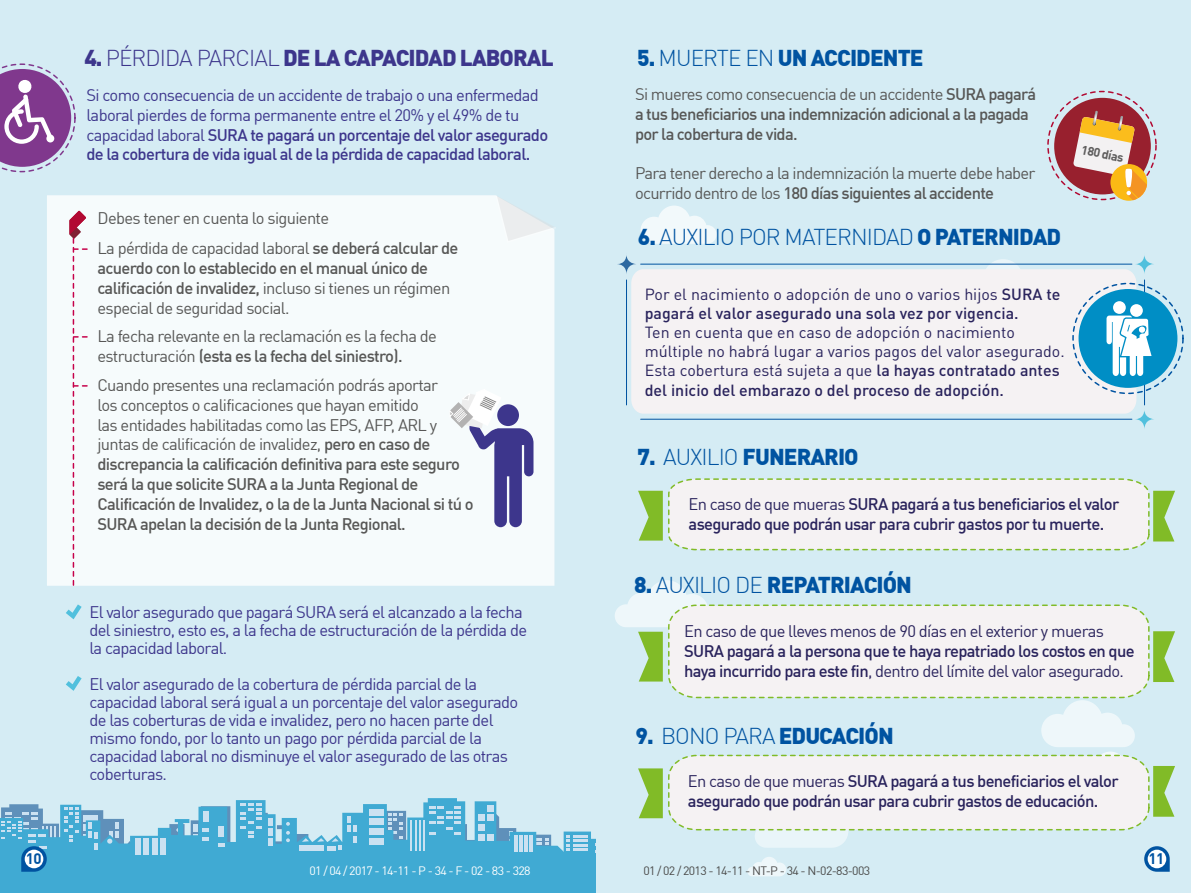
<style>
.page{position:relative;width:1191px;height:893px;background:#d5ecf4}
.page>*{position:absolute;margin:0;border:0;box-sizing:border-box;transform-origin:0 0}
.t1{font:900 22.5px "DIN Offc";letter-spacing:-.04em;color:#0053a1}
.t2{font:900 22.5px "DIN Offc";letter-spacing:-.04em;color:#3d368c}
.t3{font:300 22.5px "DIN Offc";letter-spacing:-.04em;color:#0053a1}
.t4{font:16.5px/18px "DIN Offc";letter-spacing:-.04em;color:#3d368c}
.t5{font:500 16.5px/19.8px "DIN Offc";letter-spacing:-.04em;color:#575756}
.t6{font:500 16.5px/19.8px "DIN Offc";letter-spacing:-.04em;color:#29235c}
.t7{font:16.5px/19.8px "DIN Offc";letter-spacing:-.04em;color:#575756}
.t8{font:16.5px "DIN Offc";letter-spacing:-.04em;color:#29235c}
.t9{font:16.05px/19.2px "DIN Pro";color:#29235c}
.t10{font:500 16.05px/19.2px "DIN Pro";color:#29235c}
.t11{font:700 15px "DIN Offc";color:#0053a1}
.t12{font:700 12.45px "DIN Offc";color:#5f5e5e}
.t13{font:12px "DIN Offc";letter-spacing:-.055em;color:#4a4a49}
.t14{font:12px "DIN Offc";letter-spacing:-.055em;color:#fff}
.s1{font-weight:300}
.s2{font-weight:500}
.s3{font-weight:400}
.s4{font-weight:900}
</style>
<div class="page">
<svg style="left:0;top:798px;width:563px;height:95px;fill:#40aad3"></svg>
<svg style="left:563px;top:831px;width:33px;height:62px;background:#54b2d7"></svg>
<div style="left:47px;top:195px;width:507px;height:391px;background:#f6fbfc"></div>
<svg style="left:495px;top:195px;width:61px;height:48px"></svg>
<svg style="left:70px;top:211px;width:21px;height:375px;background:#f1e7ed"></svg>
<svg style="left:449px;top:388px;width:84px;height:139px;background:#babad6"></svg>
<svg style="left:0;top:63px;width:76px;height:109px"></svg>
<div style="left:1054px;top:98px;width:96px;height:96px;background:#98202e;border-radius:50%"></div>
<svg style="left:1073px;top:111px;width:74px;height:90px"></svg>
<svg style="left:66px;top:604px;width:16px;height:15px"></svg>
<svg style="left:66px;top:676px;width:16px;height:15px"></svg>
<svg style="left:641px;top:206px;width:75px;height:38px"></svg>
<svg style="left:962px;top:259px;width:93px;height:10px"></svg>
<svg style="left:638px;top:478px;width:537px;height:73px;background:#eaede5"></svg>
<div style="left:669px;top:604px;width:481px;height:95px;background:#f5f2f3"></div>
<svg style="left:615px;top:580px;width:93px;height:101px"></svg>
<svg style="left:1153px;top:631px;width:22px;height:51px"></svg>
<svg style="left:616px;top:253px;width:20px;height:22px"></svg>
<svg style="left:1134px;top:253px;width:20px;height:22px"></svg>
<svg style="left:1134px;top:408px;width:20px;height:22px"></svg>
<hr style="left:640px;top:419px;width:492px;height:1px;background:#0053a1">
<hr style="left:640px;top:264px;width:492px;height:1px;background:#0053a1">
<hr style="left:626px;top:280px;width:1px;height:125px;background:#0053a1">
<hr style="left:1144px;top:280px;width:1px;height:125px;background:#0053a1">
<div style="left:631px;top:269px;width:505px;height:145px;background:#f5f2f3"></div>
<div style="left:1072px;top:283px;width:111px;height:111px;border:2px dashed #0053a1;border-radius:50%"></div>
<div style="left:1078px;top:289px;width:99px;height:99px;background:#008ec5;border-radius:50%"></div>
<div style="left:1113px;top:301px;width:12px;height:13px;background:#fff;border-radius:50%"></div>
<div style="left:1130px;top:304px;width:12px;height:13px;background:#fff;border-radius:50%"></div>
<svg style="left:1106px;top:316px;width:45px;height:60px"></svg>
<svg style="left:638px;top:700px;width:537px;height:176px"></svg>
<div style="left:1147px;top:850px;width:19px;height:18px;background:#fff;border-radius:50%"></div>
<svg style="left:0;top:803px;width:551px;height:69px"></svg>
<div style="left:25px;top:850px;width:18px;height:18px;background:#fff;border-radius:50%"></div>
<h1 class="t2" style="left:84px;top:43px;width:471px">4. <span class="s1">PÉRDIDA PARCIAL</span> DE LA CAPACIDAD LABORAL</h1>
<p class="t4" style="left:86px;top:85px;width:463px;line-height:19.8px">Si como consecuencia de un accidente de trabajo o una enfermedad laboral pierdes de forma permanente entre el 20% y el 49% de tu capacidad laboral <span class="s2">SURA te pagará un porcentaje del valor asegurado de la cobertura de vida igual al de la pérdida de capacidad laboral.</span></p>
<p class="t7" style="left:97px;top:203px;width:362px;line-height:29.8px">Debes tener en cuenta lo siguiente<br>La pérdida de capacidad laboral <span class="s2">se deberá calcular de</span></p>
<p class="t5" style="left:97px;top:258px;width:354px">acuerdo con lo establecido en el manual único de calificación de invalidez, <span class="s3">incluso si tienes un régimen especial de seguridad social.</span></p>
<p class="t7" style="left:97px;top:326px;width:341px">La fecha relevante en la reclamación es la fecha de estructuración <span class="s2">(esta es la fecha del siniestro).</span></p>
<p class="t5" style="left:97px;top:374px;width:378px"><span class="s3">Cuando presentes una reclamación podrás aportar<br>los conceptos o calificaciones que hayan emitido<br>las entidades habilitadas como las EPS, AFP, ARL y juntas de calificación de invalidez,</span> pero en caso de discrepancia la calificación definitiva para este seguro será la que solicite SURA a la Junta Regional de Calificación de Invalidez, o la de la Junta Nacional si tú o SURA apelan la decisión de la Junta Regional.</p>
<p class="t4" style="left:89px;top:602px;width:439px">El valor asegurado que pagará SURA será el alcanzado a la fecha del siniestro, esto es, a la fecha de estructuración de la pérdida de la capacidad laboral.</p>
<p class="t4" style="left:89px;top:674px;width:430px">El valor asegurado de la cobertura de pérdida parcial de la capacidad laboral será igual a un porcentaje del valor asegurado de las coberturas de vida e invalidez, pero no hacen parte del mismo fondo, por lo tanto un pago por pérdida parcial de la capacidad laboral no disminuye el valor asegurado de las otras coberturas.</p>
<h1 class="t1" style="left:637px;top:43px;width:288px">5. <span class="s1">MUERTE EN</span> UN ACCIDENTE</h1>
<p class="t5" style="left:635px;top:84px;width:402px"><span class="s3">Si mueres como consecuencia de un accidente</span> SURA pagará a tus beneficiarios una indemnización adicional a la pagada por la cobertura de vida.</p>
<p class="t7" style="left:635px;top:163px;width:402px">Para tener derecho a la indemnización la muerte debe haber ocurrido dentro de los <span class="s2">180 días siguientes al accidente</span></p>
<h1 class="t3" style="left:638px;top:223px;width:425px"><span class="s4">6.</span> AUXILIO POR MATERNIDAD <span class="s4">O PATERNIDAD</span></h1>
<p class="t10" style="left:644px;top:283px;width:417px"><span class="s3">Por el nacimiento o adopción de uno o varios hijos</span> SURA te pagará el valor asegurado una sola vez por vigencia.</p>
<p class="t9" style="left:644px;top:322px;width:421px">Ten en cuenta que en caso de adopción o nacimiento múltiple no habrá lugar a varios pagos del valor asegurado.<br>Esta cobertura está sujeta a que <span class="s2">la hayas contratado antes del inicio del embarazo o del proceso de adopción.</span></p>
<p class="t12" style="left:1083px;top:141px;width:44px;rotate:12deg">180 días</p>
<h1 class="t1" style="left:637px;top:442px;width:223px">7. <span class="s1">AUXILIO</span> FUNERARIO</h1>
<p class="t6" style="left:688px;top:493px;width:432px"><span class="s3">En caso de que mueras</span> SURA pagará a tus beneficiarios el valor asegurado que podrán usar para cubrir gastos por tu muerte.</p>
<h1 class="t1" style="left:634px;top:570px;width:279px">8. <span class="s1">AUXILIO DE</span> REPATRIACIÓN</h1>
<p class="t8" style="left:684px;top:621px;width:421px">En caso de que lleves menos de 90 días en el exterior y mueras</p>
<p class="t6" style="left:684px;top:641px;width:452px">SURA pagará a la persona que te haya repatriado los costos en que haya incurrido para este fin<span class="s3">, dentro del límite del valor asegurado.</span></p>
<h1 class="t1" style="left:635px;top:721px;width:260px">9. <span class="s1">BONO PARA</span> EDUCACIÓN</h1>
<p class="t6" style="left:688px;top:771px;width:432px"><span class="s3">En caso de que mueras</span> SURA pagará a tus beneficiarios el valor asegurado que podrán usar para cubrir gastos de educación.</p>
<p class="t11" style="left:26px;top:849px;width:17px">10</p>
<p class="t11" style="left:1148px;top:849px;width:17px">11</p>
<p class="t14" style="left:309px;top:863px;width:222px">01 / 04 / 2017 - 14-11 - P - 34 - F - 02 - 83 - 328</p>
<p class="t13" style="left:643px;top:863px;width:228px">01 / 02 / 2013 - 14-11 - NT-P - 34 - N-02-83-003</p>
</div>
